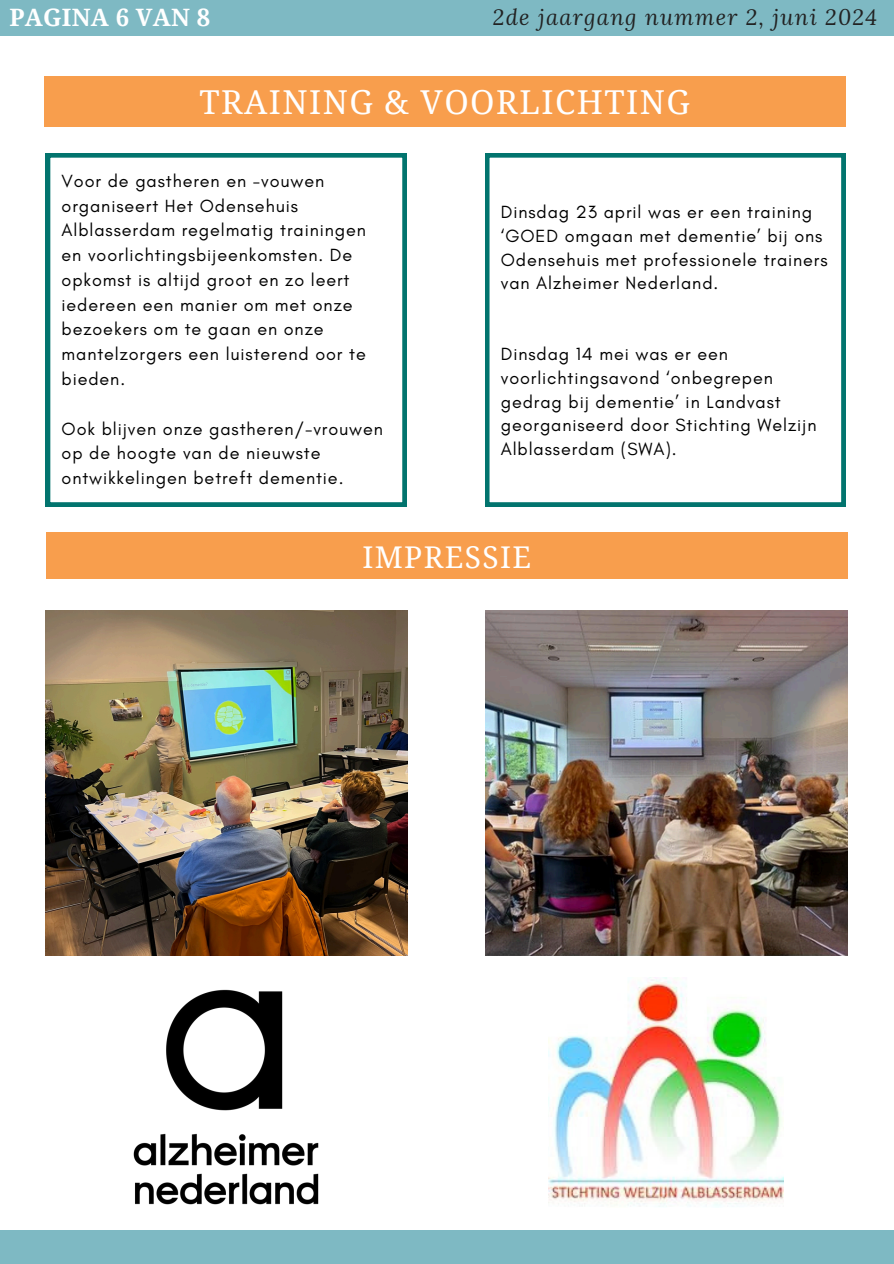
<style>
.page{position:relative;width:894px;height:1264px;background:#fff}
.page>*{position:absolute;margin:0;border:0;box-sizing:border-box;transform-origin:0 0}
.t1{font:33px "Noto Serif";letter-spacing:.045em;color:#fff}
.t2{font:30px "Noto Serif";letter-spacing:.045em;color:#fff}
.t3{font:700 24px "Noto Serif";letter-spacing:.01em;color:#fff}
.t4{font:italic 22.05px "Lora";letter-spacing:.06em;color:#222}
.t5{font:18px/24.8px "Glacial Indifference";letter-spacing:.05em;color:#000}
</style>
<div class="page">
<div style="left:0;top:0;width:893px;height:36px;background:#7eb9c3"></div>
<div style="left:0;top:1229px;width:893px;height:34px;background:#7eb9c3"></div>
<img style="left:46px;top:610px;width:361px;height:345px">
<svg style="left:485px;top:153px;width:360px;height:353px"></svg>
<svg style="left:46px;top:153px;width:360px;height:353px"></svg>
<div style="left:46px;top:532px;width:801px;height:47px;background:#f89e4d"></div>
<div style="left:44px;top:77px;width:801px;height:50px;background:#f89e4d"></div>
<img style="left:485px;top:610px;width:362px;height:345px">
<img style="left:548px;top:977px;width:235px;height:230px">
<img style="left:91px;top:945px;width:271px;height:285px">
<p class="t3" style="left:9px;top:1px;width:202px">PAGINA 6 VAN 8</p>
<p class="t4" style="left:492px;top:3px;width:386px">2de jaargang nummer 2, juni 2024</p>
<p class="t1" style="left:199px;top:78px;width:492px">TRAINING &amp; VOORLICHTING</p>
<h1 class="t5" style="left:62px;top:168px;width:306px">Voor de gastheren en -vouwen organiseert Het Odensehuis<br>Alblasserdam regelmatig trainingen en voorlichtingsbijeenkomsten. De opkomst is altijd groot en zo leert iedereen een manier om met onze bezoekers om te gaan en onze mantelzorgers een luisterend oor te bieden.</h1>
<p class="t5" style="left:62px;top:416px;width:323px">Ook blijven onze gastheren/-vrouwen op de hoogte van de nieuwste ontwikkelingen betreft dementie.</p>
<h2 class="t5" style="left:500px;top:200px;width:328px;line-height:23.7px">Dinsdag 23 april was er een training ‘GOED omgaan met dementie’ bij ons Odensehuis met professionele trainers van Alzheimer Nederland.</h2>
<h3 class="t5" style="left:500px;top:342px;width:317px;line-height:23.7px">Dinsdag 14 mei was er een voorlichtingsavond ‘onbegrepen gedrag bij dementie’ in Landvast georganiseerd door Stichting Welzijn<br>Alblasserdam (SWA).</h3>
<p class="t2" style="left:362px;top:535px;width:170px">IMPRESSIE</p>
</div>
